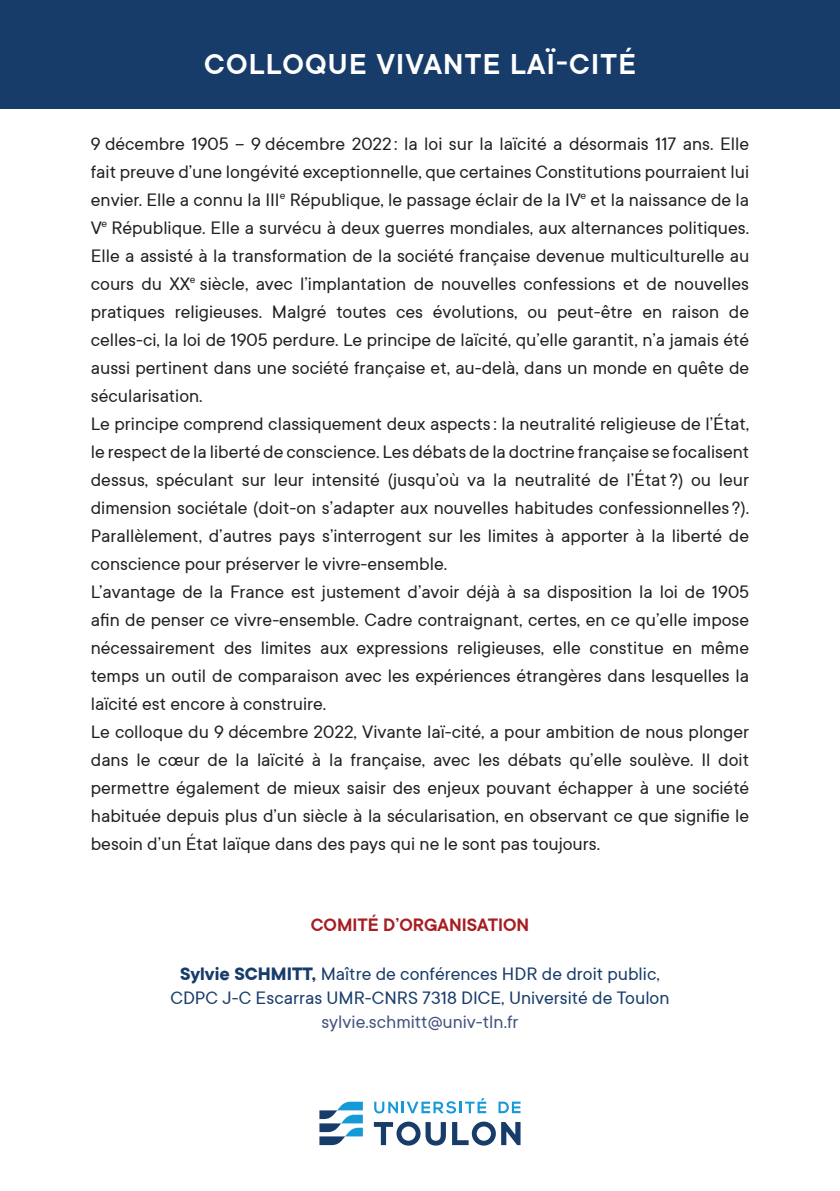
<style>
.page{position:relative;width:840px;height:1191px;background:#fff}
.page>*{position:absolute;margin:0;border:0;box-sizing:border-box;transform-origin:0 0}
.t1{font:600 32px "TT Commons Classic";letter-spacing:.04em;color:#fff}
.t2{font:20px/28px "TT Commons Classic";color:#231f20}
.t3{font:20px/24px "TT Commons Classic";color:#173c6a;text-align:center}
.t4{font:20px "TT Commons Classic";color:#42547d}
.t5{font:600 20px "TT Commons Classic";color:#a71d21}
.s1{font-weight:700}
</style>
<div class="page">
<div style="left:0;top:0;width:839px;height:109px;background:#173c6a"></div>
<svg style="left:319px;top:1101px;width:43px;height:44px"></svg>
<svg style="left:374px;top:1098px;width:112px;height:15px"></svg>
<svg style="left:498px;top:1101px;width:22px;height:12px"></svg>
<svg style="left:501px;top:1122px;width:19px;height:23px"></svg>
<svg style="left:373px;top:1121px;width:72px;height:24px"></svg>
<svg style="left:452px;top:1121px;width:43px;height:24px"></svg>
<h1 class="t1" style="left:204px;top:43px;width:433px">COLLOQUE VIVANTE LAÏ-CITÉ</h1>
<p class="t2" style="left:91px;top:129px;width:659px">9 décembre 1905 – 9 décembre 2022 : la loi sur la laïcité a désormais 117 ans. Elle fait preuve d’une longévité exceptionnelle, que certaines Constitutions pourraient lui envier. Elle a connu la III<sup>e</sup> République, le passage éclair de la IV<sup>e</sup> et la naissance de la V<sup>e</sup> République. Elle a survécu à deux guerres mondiales, aux alternances politiques.<br>Elle a assisté à la transformation de la société française devenue multiculturelle au cours du XX<sup>e</sup> siècle, avec l’implantation de nouvelles confessions et de nouvelles pratiques religieuses. Malgré toutes ces évolutions, ou peut-être en raison de celles-ci, la loi de 1905 perdure. Le principe de laïcité, qu’elle garantit, n’a jamais été aussi pertinent dans une société française et, au-delà, dans un monde en quête de sécularisation.<br>Le principe comprend classiquement deux aspects: la neutralité religieuse de l’État, le respect de la liberté de conscience. Les débats de la doctrine française se focalisent dessus, spéculant sur leur intensité (jusqu’où va la neutralité de l’État ?) ou leur dimension sociétale (doit-on s’adapter aux nouvelles habitudes confessionnelles ?).<br>Parallèlement, d’autres pays s’interrogent sur les limites à apporter à la liberté de conscience pour préserver le vivre-ensemble.<br>L’avantage de la France est justement d’avoir déjà à sa disposition la loi de 1905 afin de penser ce vivre-ensemble. Cadre contraignant, certes, en ce qu’elle impose nécessairement des limites aux expressions religieuses, elle constitue en même temps un outil de comparaison avec les expériences étrangères dans lesquelles la laïcité est encore à construire.<br>Le colloque du 9 décembre 2022, Vivante laï-cité, a pour ambition de nous plonger dans le cœur de la laïcité à la française, avec les débats qu’elle soulève. Il doit permettre également de mieux saisir des enjeux pouvant échapper à une société habituée depuis plus d’un siècle à la sécularisation, en observant ce que signifie le besoin d’un État laïque dans des pays qui ne le sont pas toujours.</p>
<p class="t5" style="left:310px;top:912px;width:220px">COMITÉ D’ORGANISATION</p>
<p class="t3" style="left:170px;top:960px;width:500px"><span class="s1">Sylvie SCHMITT,</span> Maître de conférences HDR de droit public,<br>CDPC J-C Escarras UMR-CNRS 7318 DICE, Université de Toulon</p>
<p class="t4" style="left:321px;top:1008px;width:198px">sylvie.schmitt@univ-tln.fr</p>
</div>
